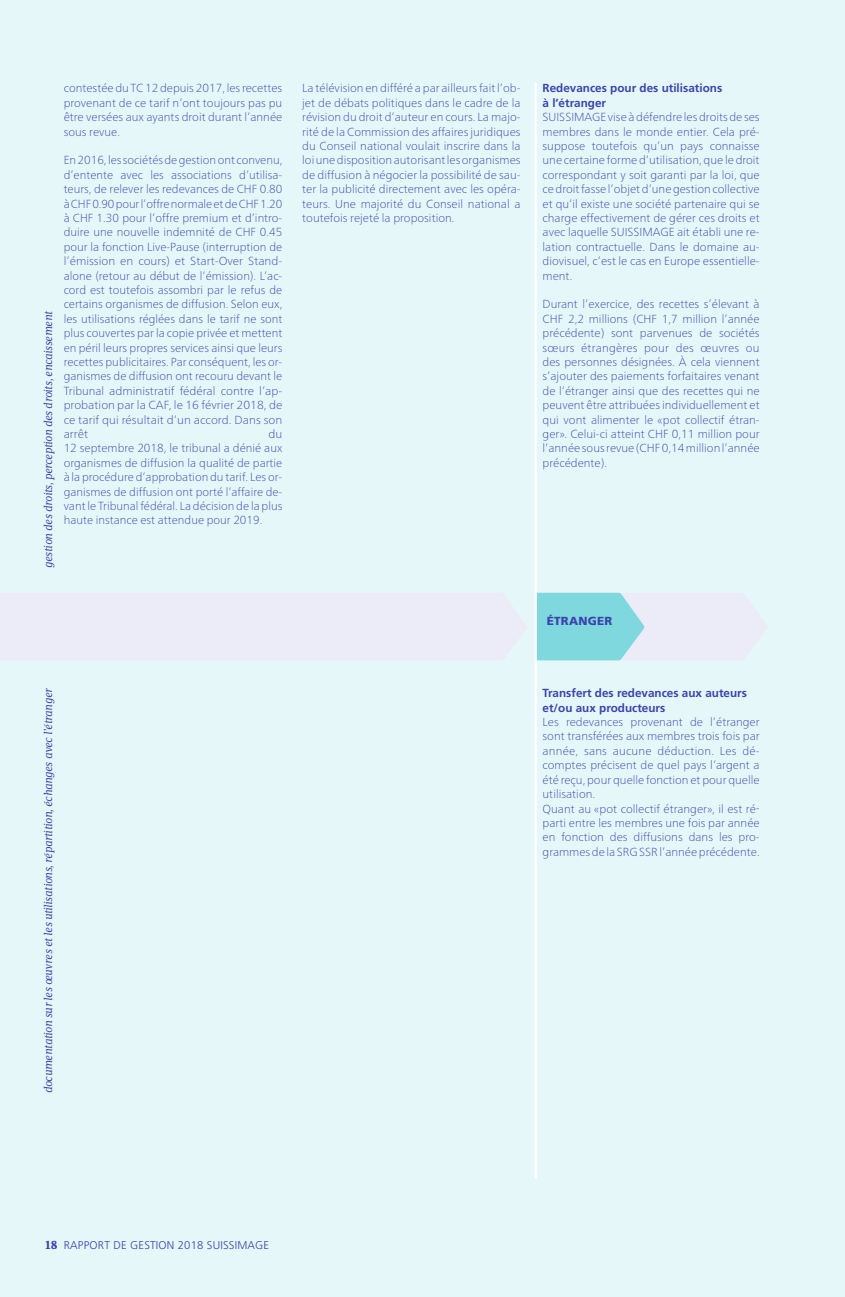
<style>
.page{position:relative;width:845px;height:1297px;background:#fff}
.page>*{position:absolute;margin:0;border:0;box-sizing:border-box;transform-origin:0 0}
.t1{font:100 11.7px/14.4px "Frutiger Neue LT Pro";color:#3b44ac;text-align:justify}
.t2{font:italic 11.7px "Velino Ultra";color:#3b44ac}
.t3{font:700 11.7px/14.4px "Frutiger";color:#3b44ac}
.t4{font:900 11.7px "Frutiger";letter-spacing:.02em;color:#3b44ac}
.t5{font:300 11.25px "Frutiger";letter-spacing:.015em;color:#3b44ac}
.s1{font-family:"Velino Ultra";font-weight:900;font-size:12px}
</style>
<div class="page">
<div style="left:0;top:0;width:844px;height:1297px;background:#e6f7f9"></div>
<div style="left:0;top:593px;width:526px;height:67px;background:#ebecf7"></div>
<svg style="left:536px;top:593px;width:231px;height:67px"></svg>
<hr style="left:534px;top:82px;width:2px;height:1097px;background:#fff">
<p class="t2" style="left:41px;top:568px;width:258px;rotate:-90deg">gestion des droits, perception des droits, encaissement</p>
<p class="t1" style="left:64px;top:81px;width:220px">contestée du TC 12 depuis 2017, les recettes provenant de ce tarif n’ont toujours pas pu être versées aux ayants droit durant l’année sous revue.</p>
<p class="t1" style="left:64px;top:153px;width:220px">En 2016, les sociétés de gestion ont convenu, d’entente avec les associations d’utilisa&shy;teurs, de relever les redevances de CHF 0.80 à CHF 0.90 pour l’offre normale et de CHF 1.20 à CHF 1.30 pour l’offre premium et d’intro&shy;duire une nouvelle indemnité de CHF 0.45 pour la fonction Live-Pause (interruption de l’émission en cours) et Start-Over Stand&shy;alone (retour au début de l’émission). L’ac&shy;cord est toutefois assombri par le refus de certains organismes de diffusion. Selon eux, les utilisations réglées dans le tarif ne sont plus couvertes par la copie privée et mettent en péril leurs propres services ainsi que leurs recettes publicitaires. Par conséquent, les or&shy;ganismes de diffusion ont recouru devant le Tribunal administratif fédéral contre l’ap&shy;probation par la CAF, le 16 février 2018, de ce tarif qui résultait d’un accord. Dans son arrêt</p>
<p class="t1" style="left:64px;top:427px;width:220px;text-indent:205px">du 12 septembre 2018, le tribunal a dénié aux organismes de diffusion la qualité de partie à la procédure d’approbation du tarif. Les or&shy;ganismes de diffusion ont porté l’affaire de&shy;vant le Tribunal fédéral. La décision de la plus haute instance est attendue pour 2019.</p>
<p class="t1" style="left:302px;top:81px;width:220px">La télévision en différé a par ailleurs fait l’ob&shy;jet de débats politiques dans le cadre de la révision du droit d’auteur en cours. La majo&shy;rité de la Commission des affaires juridiques du Conseil national voulait inscrire dans la loi une disposition autorisant les organismes de diffusion à négocier la possibilité de sau&shy;ter la publicité directement avec les opéra&shy;teurs. Une majorité du Conseil national a toutefois rejeté la proposition.</p>
<p class="t3" style="left:542px;top:81px;width:181px">Redevances pour des utilisations à l’étranger</p>
<p class="t1" style="left:542px;top:110px;width:218px">SUISSIMAGE vise à défendre les droits de ses membres dans le monde entier. Cela pré&shy;suppose toutefois qu’un pays connaisse une certaine forme d’utilisation, que le droit correspondant y soit garanti par la loi, que ce droit fasse l’objet d’une gestion collective et qu’il existe une société partenaire qui se charge effectivement de gérer ces droits et avec laquelle SUISSIMAGE ait établi une re&shy;lation contractuelle. Dans le domaine au&shy;diovisuel, c’est le cas en Europe essentielle&shy;ment.</p>
<p class="t1" style="left:542px;top:297px;width:218px">Durant l’exercice, des recettes s’élevant à CHF 2,2 millions (CHF 1,7 million l’année précédente) sont parvenues de sociétés sœurs étrangères pour des œuvres ou des personnes désignées. À cela viennent s’ajouter des paiements forfaitaires venant de l’étranger ainsi que des recettes qui ne peuvent être attribuées individuellement et qui vont alimenter le «pot collectif étran&shy;ger». Celui-ci atteint CHF 0,11 million pour l’année sous revue (CHF 0,14 million l’année précédente).</p>
<p class="t4" style="left:546px;top:614px;width:67px">ÉTRANGER</p>
<p class="t2" style="left:41px;top:1093px;width:407px;rotate:-90deg">documentation sur les œuvres et les utilisations, répartition, échanges avec l’étranger</p>
<p class="t3" style="left:542px;top:686px;width:206px">Transfert des redevances aux auteurs et/ou aux producteurs</p>
<p class="t1" style="left:542px;top:715px;width:218px;text-align:left">Les redevances provenant de l’étranger sont transférées aux membres trois fois par année, sans aucune déduction. Les dé&shy;comptes précisent de quel pays l’argent a été reçu, pour quelle fonction et pour quelle utilisation.<br>Quant au «pot collectif étranger», il est ré&shy;parti entre les membres une fois par année en fonction des diffusions dans les pro&shy;grammes de la SRG SSR l’année précédente.</p>
<p class="t5" style="left:46px;top:1239px;width:225px"><span class="s1">18</span> RAPPORT DE GESTION 2018 SUISSIMAGE</p>
</div>
